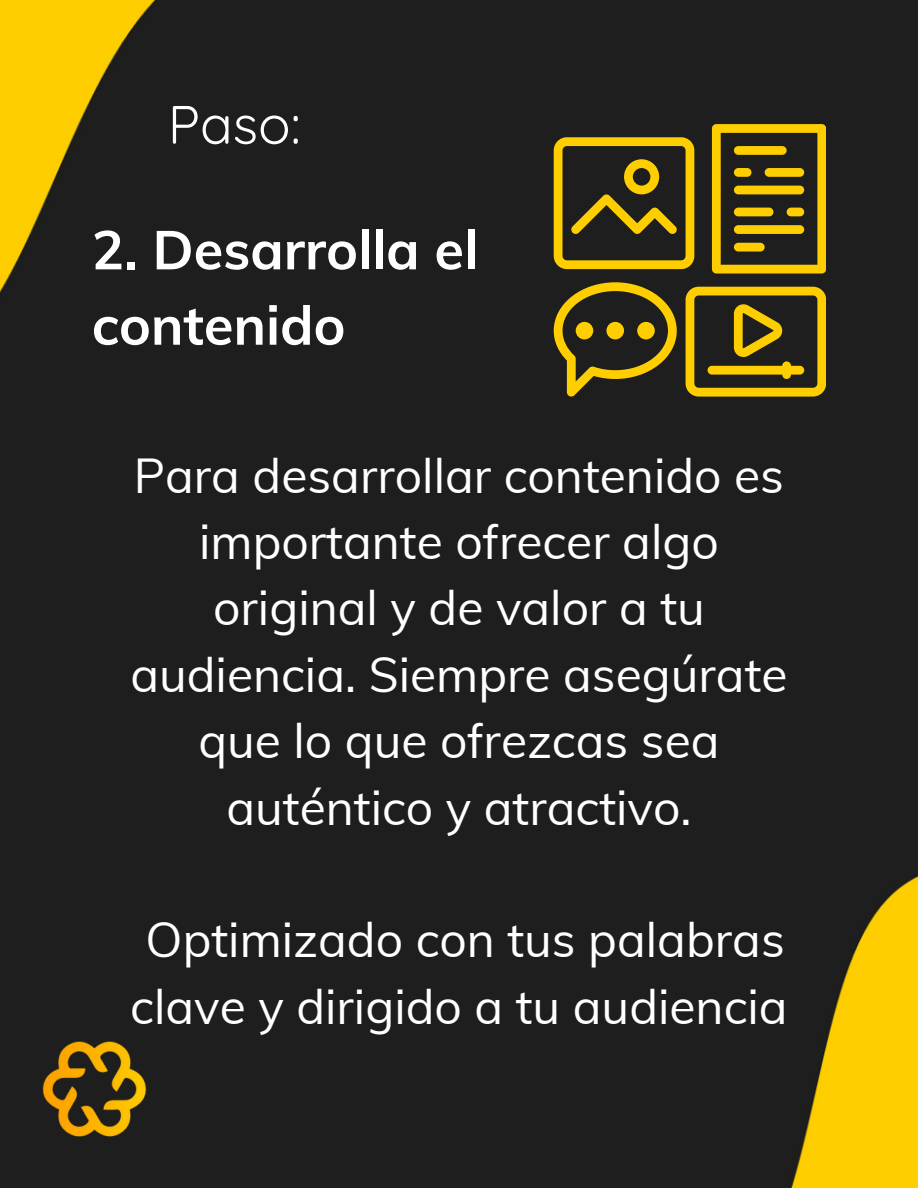
<style>
.page{position:relative;width:918px;height:1188px;background:#1e1e1e}
.page>*{position:absolute;margin:0;border:0;box-sizing:border-box;transform-origin:0 0}
.t1{font:700 54px/75.3px "Muli";color:#fff}
.t2{font:54px "Quicksand";color:#fff}
.t3{font:48px/66.3px "Muli";color:#fff;text-align:center}
</style>
<div class="page">
<img style="left:0;top:1008px;width:184px;height:137px">
<svg style="left:712px;top:124px;width:114px;height:150px;background:#625314"></svg>
<svg style="left:554px;top:137px;width:140px;height:132px;background:#6b5a13"></svg>
<div style="left:734px;top:146px;width:53px;height:9px;background:#fece00;border-radius:4px"></div>
<div style="left:734px;top:186px;width:70px;height:8px;background:#fece00;border-radius:4px"></div>
<div style="left:734px;top:225px;width:70px;height:9px;background:#fece00;border-radius:4px"></div>
<div style="left:734px;top:243px;width:31px;height:9px;background:#fece00;border-radius:4px"></div>
<div style="left:734px;top:168px;width:17px;height:9px;background:#fece00;border-radius:4px"></div>
<div style="left:765px;top:168px;width:39px;height:9px;background:#fece00;border-radius:4px"></div>
<div style="left:734px;top:208px;width:39px;height:8px;background:#fece00;border-radius:4px"></div>
<div style="left:787px;top:208px;width:17px;height:8px;background:#fece00;border-radius:4px"></div>
<svg style="left:554px;top:282px;width:123px;height:114px;background:#524716"></svg>
<div style="left:606px;top:322px;width:18px;height:17px;background:#fece00;border-radius:50%"></div>
<div style="left:637px;top:322px;width:18px;height:17px;background:#fece00;border-radius:50%"></div>
<div style="left:576px;top:322px;width:17px;height:17px;background:#fece00;border-radius:50%"></div>
<svg style="left:686px;top:287px;width:140px;height:109px;background:#746112"></svg>
<p class="t2" style="left:168px;top:90px;width:134px">Paso:</p>
<p class="t1" style="left:92px;top:211px;width:388px">2. Desarrolla el contenido</p>
<p class="t3" style="left:130px;top:441px;width:659px">Para desarrollar contenido es importante ofrecer algo original y de valor a tu audiencia. Siempre asegúrate que lo que ofrezcas sea auténtico y atractivo.</p>
<p class="t3" style="left:130px;top:906px;width:659px">Optimizado con tus palabras clave y dirigido a tu audiencia</p>
</div>
